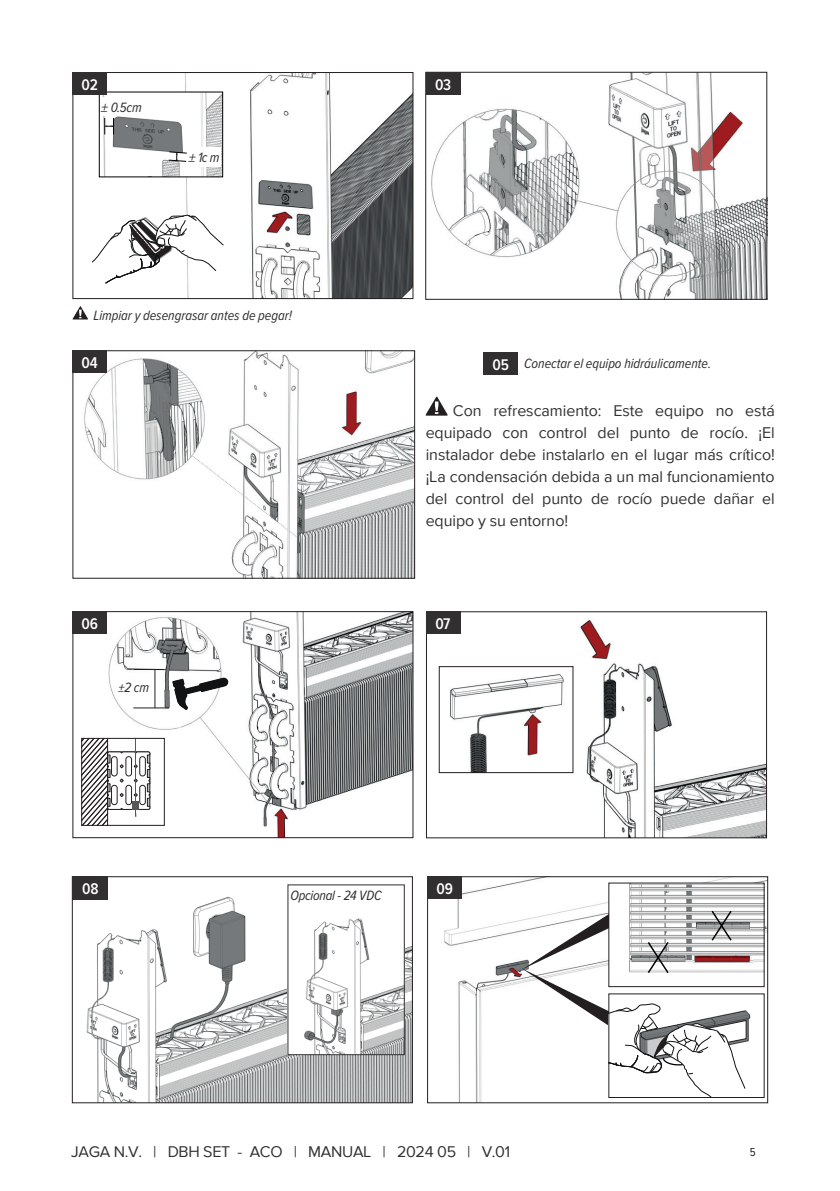
<style>
.page{position:relative;width:840px;height:1191px;background:#fff}
.page>*{position:absolute;margin:0;border:0;box-sizing:border-box;transform-origin:0 0}
.t1{font:16px/22px "Proxima Nova";letter-spacing:-.005em;color:#312f30;text-align:justify}
.t2{font:16px "Proxima Nova";letter-spacing:-.02em;color:#312f30}
.t3{font:600 16px "Proxima Nova Cond";letter-spacing:-.01em;color:#fff}
.t4{font:italic 14px "Proxima Nova Cond";letter-spacing:-.005em;color:#312f30}
.t5{font:12px "Proxima Nova Cond";color:#231f20}
.s1{font-family:"Proxima Nova"}
.s2{font-weight:600;font-style:normal;font-size:16px;color:#fff}
.s3{font-style:inherit}
</style>
<div class="page">
<img style="left:74px;top:884px;width:336px;height:217px">
<div style="left:72px;top:876px;width:340px;height:227px;border:1px solid #231f20"></div>
<img style="left:289px;top:886px;width:113px;height:167px">
<img style="left:98px;top:74px;width:313px;height:223px">
<svg style="left:92px;top:215px;width:131px;height:68px"></svg>
<img style="left:101px;top:94px;width:120px;height:81px">
<div style="left:99px;top:92px;width:124px;height:85px;border:1px solid #000001"></div>
<svg style="left:104px;top:118px;width:10px;height:16px"></svg>
<svg style="left:168px;top:151px;width:19px;height:11px"></svg>
<div style="left:73px;top:72px;width:340px;height:227px;border:1px solid #231f20"></div>
<div style="left:73px;top:72px;width:34px;height:23px;background:#312f30"></div>
<img style="left:431px;top:74px;width:333px;height:223px">
<div style="left:425px;top:72px;width:341px;height:227px;border:1px solid #231f20"></div>
<div style="left:426px;top:72px;width:34px;height:23px;background:#312f30"></div>
<img style="left:84px;top:352px;width:328px;height:224px">
<div style="left:73px;top:350px;width:34px;height:23px;background:#312f30"></div>
<svg style="left:73px;top:306px;width:15px;height:13px"></svg>
<div style="left:101px;top:97px;width:52px;height:18px;background:#fff"></div>
<div style="left:189px;top:147px;width:31px;height:20px;background:#fff"></div>
<img style="left:81px;top:613px;width:330px;height:223px">
<div style="left:73px;top:611px;width:340px;height:227px;border:1px solid #231f20"></div>
<div style="left:73px;top:611px;width:34px;height:23px;background:#312f30"></div>
<img style="left:438px;top:613px;width:326px;height:223px">
<div style="left:426px;top:611px;width:34px;height:23px;background:#312f30"></div>
<img style="left:441px;top:668px;width:130px;height:103px">
<div style="left:439px;top:666px;width:134px;height:107px;border:1px solid #231f20"></div>
<img style="left:444px;top:878px;width:321px;height:223px">
<div style="left:427px;top:876px;width:340px;height:227px;border:1px solid #231f20"></div>
<div style="left:427px;top:876px;width:34px;height:23px;background:#312f30"></div>
<div style="left:608px;top:994px;width:155px;height:103px;background:#fff"></div>
<img style="left:745px;top:1010px;width:6px;height:32px">
<img style="left:615px;top:884px;width:147px;height:91px">
<img style="left:745px;top:949px;width:6px;height:17px">
<img style="left:745px;top:922px;width:4px;height:6px">
<svg style="left:521px;top:897px;width:224px;height:200px"></svg>
<div style="left:608px;top:882px;width:156px;height:105px;border:1px solid #231f20"></div>
<div style="left:483px;top:351px;width:34px;height:23px;background:#312f30"></div>
<div style="left:73px;top:876px;width:35px;height:23px;background:#312f30"></div>
<svg style="left:171px;top:668px;width:58px;height:43px"></svg>
<svg style="left:425px;top:397px;width:22px;height:18px"></svg>
<svg style="left:83px;top:740px;width:67px;height:83px"></svg>
<div style="left:81px;top:738px;width:83px;height:87px;border:1px solid #231f20"></div>
<hr style="left:133px;top:669px;width:31px;height:1px;background:#231f20">
<hr style="left:133px;top:707px;width:36px;height:1px;background:#231f20">
<hr style="left:154px;top:670px;width:1px;height:38px;background:#231f20">
<p class="t3" style="left:82px;top:73px;width:18px">02</p>
<p class="t3" style="left:435px;top:73px;width:18px">03</p>
<p class="t4" style="left:101px;top:97px;width:42px"><span class="s1">±</span> 0.5cm</p>
<p class="t4" style="left:189px;top:147px;width:32px"><span class="s1">±</span> 1c m</p>
<p class="t4" style="left:93px;top:305px;width:200px">Limpiar y desengrasar antes de pegar!</p>
<p class="t3" style="left:81px;top:351px;width:18px">04</p>
<p class="t4" style="left:492px;top:353px;width:220px"><span class="s2">05</span> Conectar el equipo hidráulicamente.</p>
<p class="t1" style="left:425px;top:399px;width:350px;text-indent:27px">Con refrescamiento: Este equipo no está equipado con control del punto de rocío. ¡El instalador debe instalarlo en el lugar más crítico! ¡La condensación debida a un mal funcionamiento del control del punto de rocío puede dañar el equipo y su entorno!</p>
<p class="t3" style="left:81px;top:612px;width:18px">06</p>
<p class="t3" style="left:435px;top:612px;width:16px">07</p>
<p class="t4" style="left:118px;top:677px;width:32px">±2 cm</p>
<p class="t3" style="left:82px;top:877px;width:18px">08</p>
<p class="t4" style="left:290px;top:885px;width:92px">Opcional - 24 VDC</p>
<p class="t3" style="left:436px;top:877px;width:18px">09</p>
<p class="t2" style="left:71px;top:1140px;width:440px"><span class="s3">JAGA N.V. |</span> DBH SET - ACO | MANUAL | 2024 05 | V.01</p>
<p class="t5" style="left:749px;top:1142px;width:7px">5</p>
</div>
